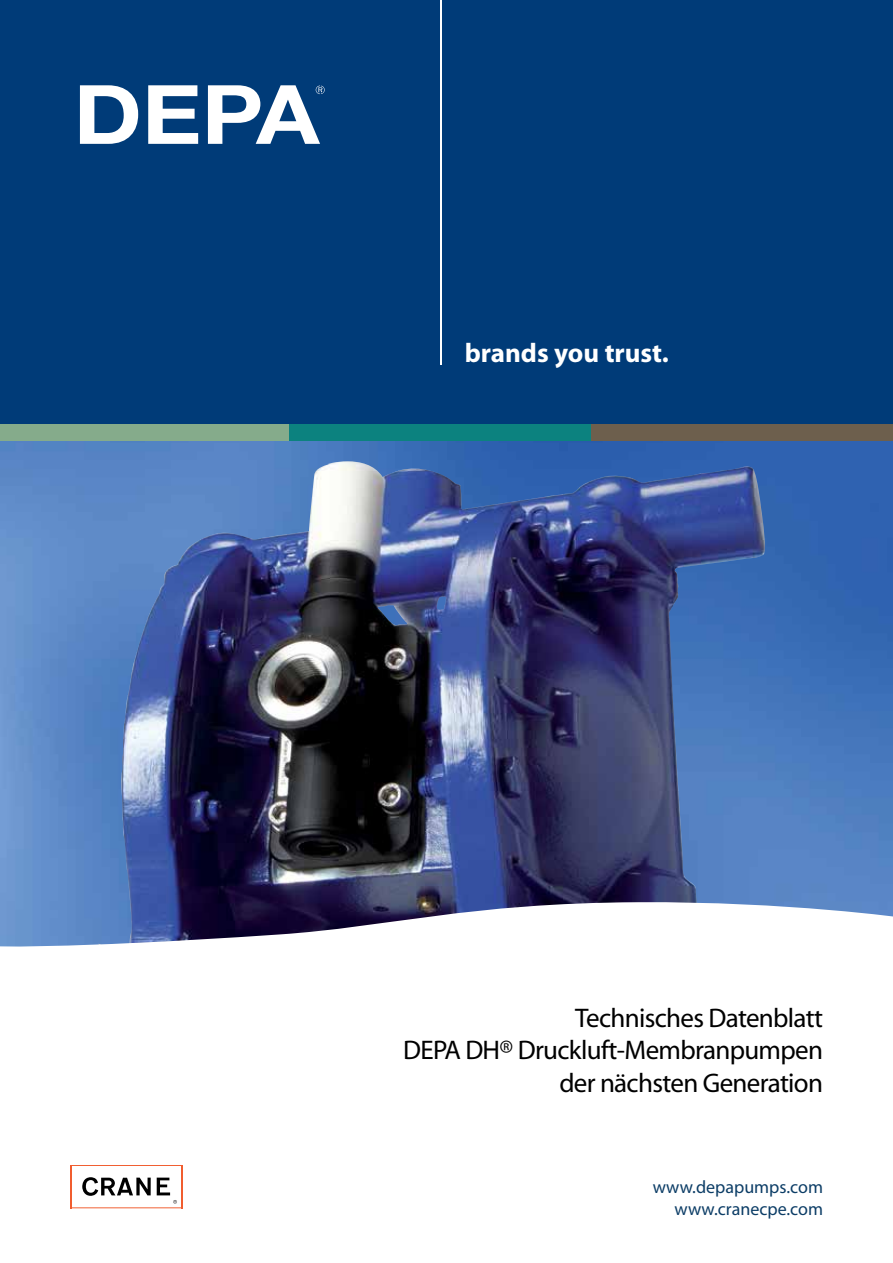
<style>
.page{position:relative;width:893px;height:1263px;background:#fff}
.page>*{position:absolute;margin:0;border:0;box-sizing:border-box;transform-origin:0 0}
.t1{font:27px/32.4px "Myriad";letter-spacing:-.025em;color:#000;text-align:right}
.t2{font:700 27px "Myriad";color:#fff}
.t3{font:18px/21.6px "Myriad Pro";color:#0c3d66;text-align:right}
</style>
<div class="page">
<div style="left:0;top:0;width:893px;height:424px;background:#003b78"></div>
<hr style="left:440px;top:0;width:1px;height:365px;background:#fff">
<img style="left:0;top:441px;width:893px;height:460px">
<svg style="left:80px;top:85px;width:58px;height:59px"></svg>
<svg style="left:148px;top:85px;width:50px;height:59px"></svg>
<svg style="left:208px;top:85px;width:117px;height:59px"></svg>
<img style="left:99px;top:461px;width:668px;height:440px">
<div style="left:0;top:424px;width:289px;height:17px;background:#85ab8b"></div>
<div style="left:289px;top:424px;width:302px;height:17px;background:#0c827f"></div>
<div style="left:591px;top:424px;width:302px;height:17px;background:#6d5f4d"></div>
<svg style="left:0;top:901px;width:893px;height:308px"></svg>
<svg style="left:82px;top:1177px;width:69px;height:19px"></svg>
<hr style="left:71px;top:1207px;width:111px;height:1px;background:#f15d2f">
<hr style="left:181px;top:1165px;width:1px;height:43px;background:#f15d2f">
<hr style="left:71px;top:1165px;width:111px;height:1px;background:#f15d2f">
<hr style="left:71px;top:1165px;width:1px;height:43px;background:#f15d2f">
<svg style="left:157px;top:1177px;width:20px;height:27px"></svg>
<p class="t2" style="left:465px;top:339px;width:206px">brands you trust.</p>
<p class="t1" style="left:403px;top:1003px;width:421px">Technisches Datenblatt<br>DEPA DH® Druckluft-Membranpumpen der nächsten Generation</p>
<p class="t3" style="left:653px;top:1176px;width:172px">www.depapumps.com www.cranecpe.com</p>
</div>
